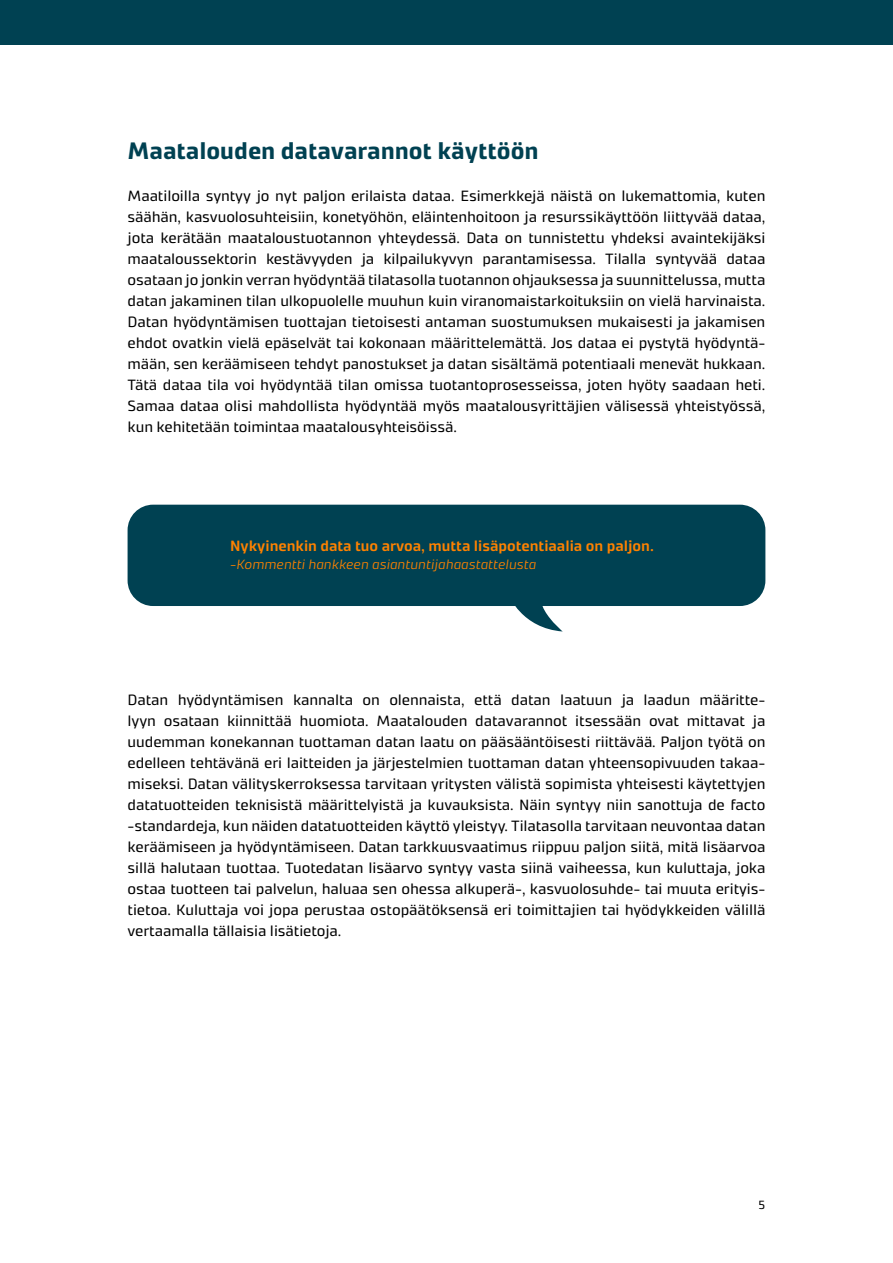
<style>
.page{position:relative;width:893px;height:1263px;background:#fff}
.page>*{position:absolute;margin:0;border:0;box-sizing:border-box;transform-origin:0 0}
.Leipis{font:700 24px "Accura";color:#004152}
.Leipis-2{font:15px/21px "Accura";letter-spacing:-.005em;color:#000;text-align:justify}
.Puhekuplien_teksti___Otsikko_2{font:600 15px "Accura";color:#ff8200}
.Puhekuplien_teksti___Otsikko_2-2{font:italic 300 13.5px "Accura";color:#ff8200}
.t1{font:12px "Accura";color:#000}
</style>
<div class="page">
<div style="left:0;top:0;width:893px;height:45px;background:#004152"></div>
<svg style="left:515px;top:606px;width:47px;height:25px"></svg>
<div style="left:128px;top:505px;width:637px;height:101px;background:#004152;border-radius:26px"></div>
<p class="Leipis" style="left:128px;top:136px;width:412px">Maatalouden datavarannot käyttöön</p>
<p class="Leipis-2" style="left:128px;top:185px;width:639px">Maatiloilla syntyy jo nyt paljon erilaista dataa. Esimerkkejä näistä on lukemattomia, kuten säähän, kasvuolosuhteisiin, konetyöhön, eläintenhoitoon ja resurssikäyttöön liittyvää dataa, jota kerätään maataloustuotannon yhteydessä. Data on tunnistettu yhdeksi avaintekijäksi maataloussektorin kestävyyden ja kilpailukyvyn parantamisessa. Tilalla syntyvää dataa osataan jo jonkin verran hyödyntää tilatasolla tuotannon ohjauksessa ja suunnittelussa, mutta datan jakaminen tilan ulkopuolelle muuhun kuin viranomaistarkoituksiin on vielä harvinaista.<br>Datan hyödyntämisen tuottajan tietoisesti antaman suostumuksen mukaisesti ja jakamisen ehdot ovatkin vielä epäselvät tai kokonaan määrittelemättä. Jos dataa ei pystytä hyödyntä&shy;mään, sen keräämiseen tehdyt panostukset ja datan sisältämä potentiaali menevät hukkaan.<br>Tätä dataa tila voi hyödyntää tilan omissa tuotantoprosesseissa, joten hyöty saadaan heti.<br>Samaa dataa olisi mahdollista hyödyntää myös maatalousyrittäjien välisessä yhteistyössä, kun kehitetään toimintaa maatalousyhteisöissä.</p>
<p class="Puhekuplien_teksti___Otsikko_2" style="left:230px;top:536px;width:425px">Nykyinenkin data tuo arvoa, mutta lisäpotentiaalia on paljon.</p>
<p class="Puhekuplien_teksti___Otsikko_2-2" style="left:230px;top:556px;width:308px">-Kommentti hankkeen asiantuntijahaastattelusta</p>
<p class="Leipis-2" style="left:128px;top:689px;width:639px">Datan hyödyntämisen kannalta on olennaista, että datan laatuun ja laadun määritte&shy;lyyn osataan kiinnittää huomiota. Maatalouden datavarannot itsessään ovat mittavat ja uudemman konekannan tuottaman datan laatu on pääsääntöisesti riittävää. Paljon työtä on edelleen tehtävänä eri laitteiden ja järjestelmien tuottaman datan yhteensopivuuden takaa&shy;miseksi. Datan välityskerroksessa tarvitaan yritysten välistä sopimista yhteisesti käytettyjen datatuotteiden teknisistä määrittelyistä ja kuvauksista. Näin syntyy niin sanottuja de facto -standardeja, kun näiden datatuotteiden käyttö yleistyy. Tilatasolla tarvitaan neuvontaa datan keräämiseen ja hyödyntämiseen. Datan tarkkuusvaatimus riippuu paljon siitä, mitä lisäarvoa sillä halutaan tuottaa. Tuotedatan lisäarvo syntyy vasta siinä vaiheessa, kun kuluttaja, joka ostaa tuotteen tai palvelun, haluaa sen ohessa alkuperä-, kasvuolosuhde- tai muuta erityis&shy;tietoa. Kuluttaja voi jopa perustaa ostopäätöksensä eri toimittajien tai hyödykkeiden välillä vertaamalla tällaisia lisätietoja.</p>
<p class="t1" style="left:759px;top:1198px;width:8px">5</p>
</div>
